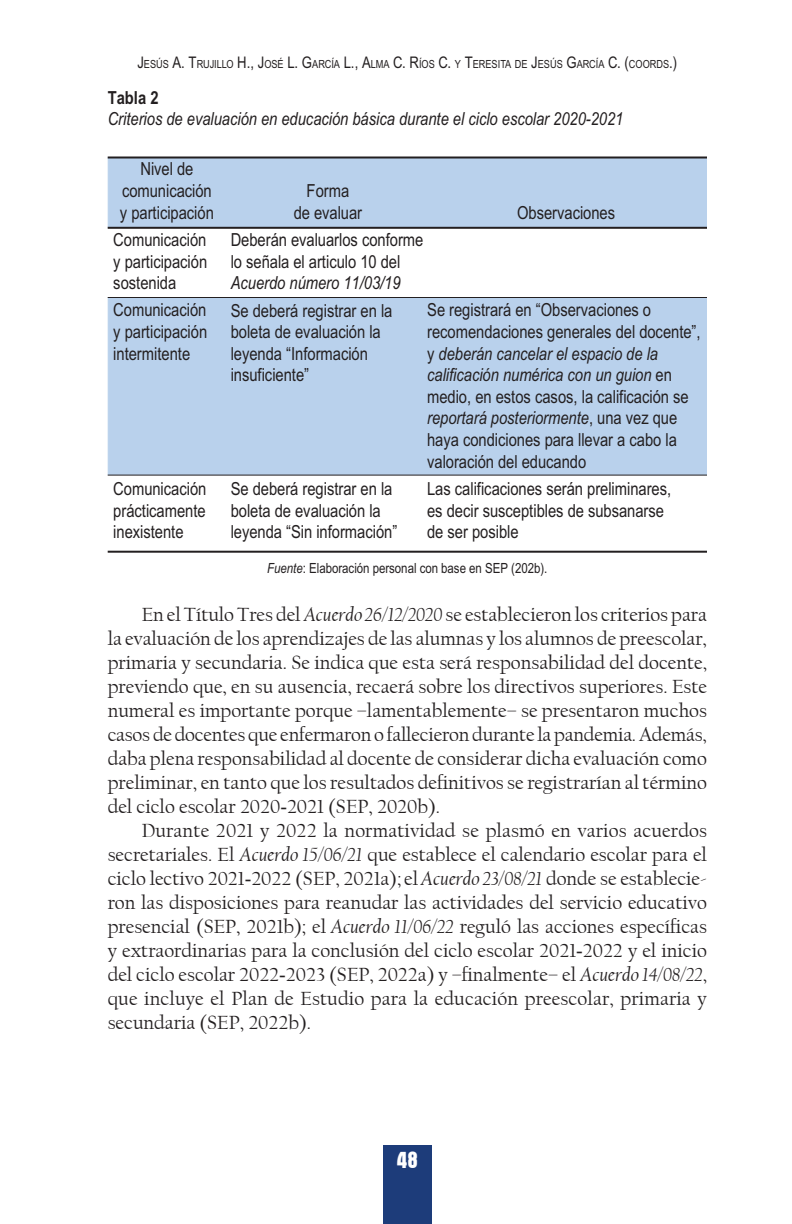
<style>
.page{position:relative;width:792px;height:1224px;background:#fff}
.page>*{position:absolute;margin:0;border:0;box-sizing:border-box;transform-origin:0 0}
.t1{font:700 condensed 24px "Aurora BT";color:#fff}
.t2{font:20px/24px "Californian FB";color:#231f20;text-align:justify}
.t3{font:18px/21.6px "Arial Narrow MT Std";color:#231f20}
.t4{font:italic 18px "Arial Narrow MT Std";color:#231f20}
.t5{font:700 18px "Arial Narrow MT Std";color:#231f20}
.t6{font:14px "Arial Narrow MT Std";color:#231f20}
.t7{font:11.2px "Arial Narrow MT Std";color:#231f20}
.s1{font-size:16px}
.s2{font-style:italic}
.s3{font-family:"Times New Roman"}
</style>
<div class="page">
<div style="left:383px;top:1146px;width:49px;height:78px;background:#1d3c7a"></div>
<div style="left:108px;top:298px;width:599px;height:177px;background:#b9d1ec;border:1px solid #b9d1ec"></div>
<hr style="left:108px;top:297px;width:599px;height:1px;background:#231f20">
<hr style="left:108px;top:475px;width:599px;height:1px;background:#231f20">
<div style="left:108px;top:157px;width:599px;height:71px;background:#b9d1ec;border:1px solid #b9d1ec"></div>
<hr style="left:108px;top:156px;width:599px;height:2px;background:#231f20">
<hr style="left:108px;top:227px;width:599px;height:2px;background:#231f20">
<hr style="left:108px;top:551px;width:599px;height:2px;background:#231f20">
<p class="t7" style="left:137px;top:58px;width:541px"><span class="s1">J</span>ESÚS <span class="s1">A. T</span>RUJILLO <span class="s1">H., J</span>OSÉ <span class="s1">L. G</span>ARCÍA <span class="s1">L., A</span>LMA <span class="s1">C. R</span>ÍOS <span class="s1">C.</span> Y <span class="s1">T</span>ERESITA DE <span class="s1">J</span>ESÚS <span class="s1">G</span>ARCÍA <span class="s1">C. (</span>COORDS<span class="s1">.)</span></p>
<p class="t5" style="left:108px;top:87px;width:52px">Tabla 2</p>
<p class="t4" style="left:108px;top:109px;width:517px">Criterios de evaluación en educación básica durante el ciclo escolar 2020-2021</p>
<p class="t3" style="left:120px;top:158px;width:95px;text-align:center">Nivel de comunicación y participación</p>
<p class="t3" style="left:113px;top:229px;width:95px;text-align:justify">Comunicación y participación sostenida</p>
<p class="t3" style="left:113px;top:299px;width:95px;text-align:justify">Comunicación y participación intermitente</p>
<p class="t3" style="left:113px;top:478px;width:95px;text-align:justify">Comunicación prácticamente inexistente</p>
<p class="t3" style="left:294px;top:180px;width:70px;text-align:center">Forma<br>de evaluar</p>
<p class="t3" style="left:231px;top:229px;width:194px">Deberán evaluarlos conforme lo señala el articulo 10 del</p>
<p class="t4" style="left:231px;top:273px;width:171px">Acuerdo número 11/03/19</p>
<p class="t3" style="left:231px;top:299px;width:163px">Se deberá registrar en la boleta de evaluación la leyenda “Información insuficiente”</p>
<p class="t3" style="left:517px;top:201px;width:100px">Observaciones</p>
<p class="t3" style="left:427px;top:299px;width:275px">Se registrará en “Observaciones o recomendaciones generales del docente”, y <span class="s2">deberán cancelar el espacio de la calificación numérica con un guion</span> en medio, en estos casos, la calificación se <span class="s2">reportará posteriormente</span>, una vez que haya condiciones para llevar a cabo la valoración del educando</p>
<p class="t3" style="left:427px;top:478px;width:246px">Las calificaciones serán preliminares, es decir susceptibles de subsanarse de ser posible</p>
<p class="t3" style="left:231px;top:478px;width:168px">Se deberá registrar en la boleta de evaluación la leyenda “Sin información”</p>
<p class="t6" style="left:267px;top:560px;width:282px"><span class="s2">Fuente</span>: Elaboración personal con base en SEP (202b).</p>
<p class="t2" style="left:108px;top:602px;width:601px;text-indent:34px">En el Título Tres del <span class="s2">Acuerdo 26/12/2020</span> se establecieron los criterios para la evaluación de los aprendizajes de las alumnas y los alumnos de preescolar, primaria y secundaria. Se indica que esta será responsabilidad del docente, previendo que, en su ausencia, recaerá sobre los directivos superiores. Este numeral es importante porque –lamentablemente– se presentaron muchos casos de docentes que enfermaron o fallecieron durante la pandemia. Además, daba plena responsabilidad al docente de considerar dicha evaluación como preliminar, en tanto que los resultados definitivos se registrarían al término del ciclo escolar 2020<span class="s3">-</span>2021 (SEP, 2020b).</p>
<p class="t2" style="left:108px;top:818px;width:601px;text-indent:34px">Durante 2021 y 2022 la normatividad se plasmó en varios acuerdos secretariales. El <span class="s2">Acuerdo 15/06/21</span> que establece el calendario escolar para el ciclo lectivo 2021<span class="s3">-</span>2022 (SEP, 2021a); el <span class="s2">Acuerdo 23/08/21</span> donde se establecie&shy;ron las disposiciones para reanudar las actividades del servicio educativo presencial (SEP, 2021b); el <span class="s2">Acuerdo 11/06/22</span> reguló las acciones específicas y extraordinarias para la conclusión del ciclo escolar 2021<span class="s3">-</span>2022 y el inicio del ciclo escolar 2022<span class="s3">-</span>2023 (SEP, 2022a) y –finalmente– el <span class="s2">Acuerdo 14/08/22</span>, que incluye el Plan de Estudio para la educación preescolar, primaria y secundaria (SEP, 2022b).</p>
<p class="t1" style="left:397px;top:1146px;width:22px">48</p>
</div>
